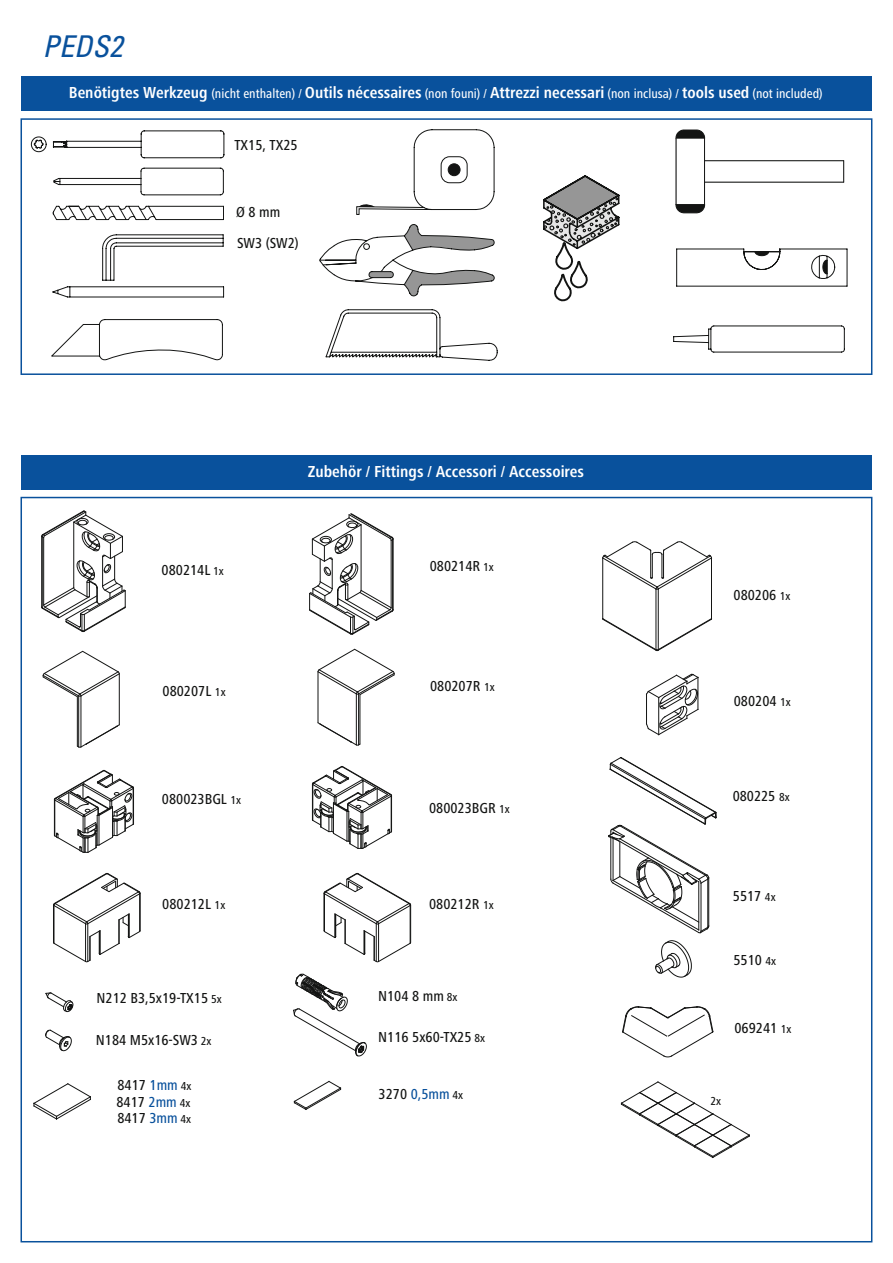
<style>
.page{position:relative;width:893px;height:1263px;background:#fff}
.page>*{position:absolute;margin:0;border:0;box-sizing:border-box;transform-origin:0 0}
.t1{font:italic condensed 30px "Univers";color:#09519c}
.t2{font:700 condensed 16.5px "Frutiger Next LTW1 G";color:#fff}
.t3{font:500 condensed 15px "Frutiger Next LTW1 G";color:#131413}
.t4{font:500 condensed 15px "Frutiger Next LTW1 G";color:#09519c}
.t5{font:500 condensed 12px "Frutiger Next LTW1 G";color:#131413}
.s1{font-weight:500;font-size:13.5px}
.s2{font-size:12px}
.s3{color:#09519c}
.s4{color:#131413}
.s5{font-size:12px;color:#131413}
</style>
<div class="page">
<svg style="left:294px;top:1081px;width:47px;height:29px"></svg>
<svg style="left:33px;top:1083px;width:58px;height:36px"></svg>
<svg style="left:45px;top:992px;width:28px;height:20px"></svg>
<svg style="left:655px;top:940px;width:37px;height:37px"></svg>
<svg style="left:45px;top:1030px;width:27px;height:21px"></svg>
<hr style="left:698px;top:677px;width:1px;height:32px;background:#131413">
<svg style="left:646px;top:674px;width:52px;height:61px"></svg>
<svg style="left:608px;top:757px;width:109px;height:176px"></svg>
<svg style="left:293px;top:974px;width:74px;height:82px"></svg>
<svg style="left:621px;top:1081px;width:129px;height:77px"></svg>
<hr style="left:656px;top:589px;width:1px;height:61px;background:#131413">
<hr style="left:658px;top:589px;width:1px;height:61px;background:#131413">
<hr style="left:602px;top:558px;width:1px;height:61px;background:#131413">
<hr style="left:711px;top:558px;width:1px;height:61px;background:#131413">
<svg style="left:602px;top:618px;width:110px;height:33px"></svg>
<svg style="left:602px;top:541px;width:110px;height:49px"></svg>
<svg style="left:622px;top:1006px;width:91px;height:51px"></svg>
<svg style="left:54px;top:770px;width:80px;height:83px"></svg>
<hr style="left:119px;top:674px;width:1px;height:51px;background:#131413">
<hr style="left:77px;top:697px;width:1px;height:49px;background:#131413">
<svg style="left:77px;top:724px;width:43px;height:23px"></svg>
<hr style="left:81px;top:696px;width:1px;height:51px;background:#131413">
<hr style="left:78px;top:696px;width:1px;height:51px;background:#131413">
<svg style="left:43px;top:651px;width:77px;height:46px"></svg>
<svg style="left:312px;top:766px;width:80px;height:83px"></svg>
<hr style="left:393px;top:539px;width:1px;height:71px;background:#131413">
<svg style="left:41px;top:510px;width:85px;height:122px"></svg>
<svg style="left:309px;top:513px;width:84px;height:122px"></svg>
<hr style="left:318px;top:672px;width:1px;height:51px;background:#131413">
<hr style="left:360px;top:695px;width:1px;height:49px;background:#131413">
<svg style="left:317px;top:722px;width:43px;height:23px"></svg>
<hr style="left:356px;top:694px;width:1px;height:51px;background:#131413">
<hr style="left:358px;top:694px;width:1px;height:51px;background:#131413">
<svg style="left:317px;top:649px;width:78px;height:46px"></svg>
<svg style="left:53px;top:873px;width:88px;height:89px"></svg>
<svg style="left:324px;top:873px;width:87px;height:89px"></svg>
<div style="left:21px;top:455px;width:851px;height:34px;background:#09519c"></div>
<div style="left:21px;top:118px;width:851px;height:257px;border:2px solid #09519c"></div>
<div style="left:21px;top:77px;width:851px;height:34px;background:#09519c"></div>
<svg style="left:53px;top:206px;width:171px;height:14px"></svg>
<svg style="left:51px;top:319px;width:172px;height:41px"></svg>
<svg style="left:319px;top:224px;width:176px;height:72px"></svg>
<hr style="left:704px;top:182px;width:140px;height:1px;background:#131413">
<hr style="left:704px;top:160px;width:140px;height:1px;background:#131413">
<svg style="left:843px;top:161px;width:1px;height:21px"></svg>
<hr style="left:675px;top:138px;width:1px;height:67px;background:#131413">
<hr style="left:704px;top:138px;width:1px;height:67px;background:#131413">
<svg style="left:675px;top:130px;width:30px;height:9px"></svg>
<svg style="left:675px;top:204px;width:30px;height:9px"></svg>
<svg style="left:52px;top:234px;width:172px;height:63px"></svg>
<svg style="left:543px;top:175px;width:76px;height:126px"></svg>
<svg style="left:676px;top:249px;width:171px;height:38px"></svg>
<svg style="left:673px;top:325px;width:172px;height:27px"></svg>
<svg style="left:326px;top:309px;width:172px;height:52px"></svg>
<svg style="left:31px;top:130px;width:193px;height:28px"></svg>
<svg style="left:356px;top:129px;width:138px;height:86px"></svg>
<svg style="left:53px;top:168px;width:171px;height:27px"></svg>
<h1 class="t1" style="left:43px;top:27px;width:82px">PEDS2</h1>
<p class="t2" style="left:69px;top:83px;width:755px">Benötigtes Werkzeug <span class="s1">(nicht enthalten) /</span> Outils nécessaires <span class="s1">(non founi) /</span> Attrezzi necessari <span class="s1">(non inclusa) /</span> tools used <span class="s1">(not included)</span></p>
<p class="t3" style="left:234px;top:137px;width:65px">TX15, TX25</p>
<p class="t3" style="left:236px;top:203px;width:46px">Ø 8 mm</p>
<p class="t3" style="left:237px;top:234px;width:63px">SW3 (SW2)</p>
<p class="t3" style="left:162px;top:561px;width:64px">080214L <span class="s2">1x</span></p>
<p class="t2" style="left:308px;top:462px;width:278px">Zubehör / Fittings / Accessori / Accessoires</p>
<p class="t3" style="left:430px;top:557px;width:65px">080214R <span class="s2">1x</span></p>
<p class="t3" style="left:163px;top:682px;width:65px">080207L <span class="s2">1x</span></p>
<p class="t3" style="left:430px;top:678px;width:66px">080207R <span class="s2">1x</span></p>
<p class="t3" style="left:162px;top:790px;width:81px">080023BGL <span class="s2">1x</span></p>
<p class="t3" style="left:162px;top:895px;width:65px">080212L <span class="s2">1x</span></p>
<p class="t3" style="left:97px;top:989px;width:127px">N212 B3,5x19-TX15 <span class="s2">5x</span></p>
<p class="t3" style="left:96px;top:1031px;width:117px">N184 M5x16-SW3 <span class="s2">2x</span></p>
<p class="t3" style="left:118px;top:1076px;width:75px">8417 <span class="s3">1mm</span> <span class="s2">4x</span></p>
<p class="t3" style="left:116px;top:1093px;width:75px">8417 <span class="s3">2mm</span> <span class="s2">4x</span></p>
<p class="t3" style="left:117px;top:1109px;width:75px">8417 <span class="s3">3mm</span> <span class="s2">4x</span></p>
<p class="t3" style="left:429px;top:799px;width:82px">080023BGR <span class="s2">1x</span></p>
<p class="t3" style="left:429px;top:895px;width:66px">080212R <span class="s2">1x</span></p>
<p class="t3" style="left:378px;top:987px;width:81px">N104 8 mm <span class="s2">8x</span></p>
<p class="t3" style="left:378px;top:1029px;width:108px">N116 5x60-TX25 <span class="s2">8x</span></p>
<p class="t4" style="left:379px;top:1085px;width:86px"><span class="s4">3270</span> 0,5mm <span class="s5">4x</span></p>
<p class="t3" style="left:734px;top:586px;width:58px">080206 <span class="s2">1x</span></p>
<p class="t3" style="left:734px;top:692px;width:58px">080204 <span class="s2">1x</span></p>
<p class="t3" style="left:733px;top:787px;width:58px">080225 <span class="s2">8x</span></p>
<p class="t3" style="left:733px;top:887px;width:44px">5517 <span class="s2">4x</span></p>
<p class="t3" style="left:733px;top:951px;width:44px">5510 <span class="s2">4x</span></p>
<p class="t3" style="left:734px;top:1020px;width:58px">069241 <span class="s2">1x</span></p>
<p class="t5" style="left:710px;top:1094px;width:12px">2x</p>
</div>
